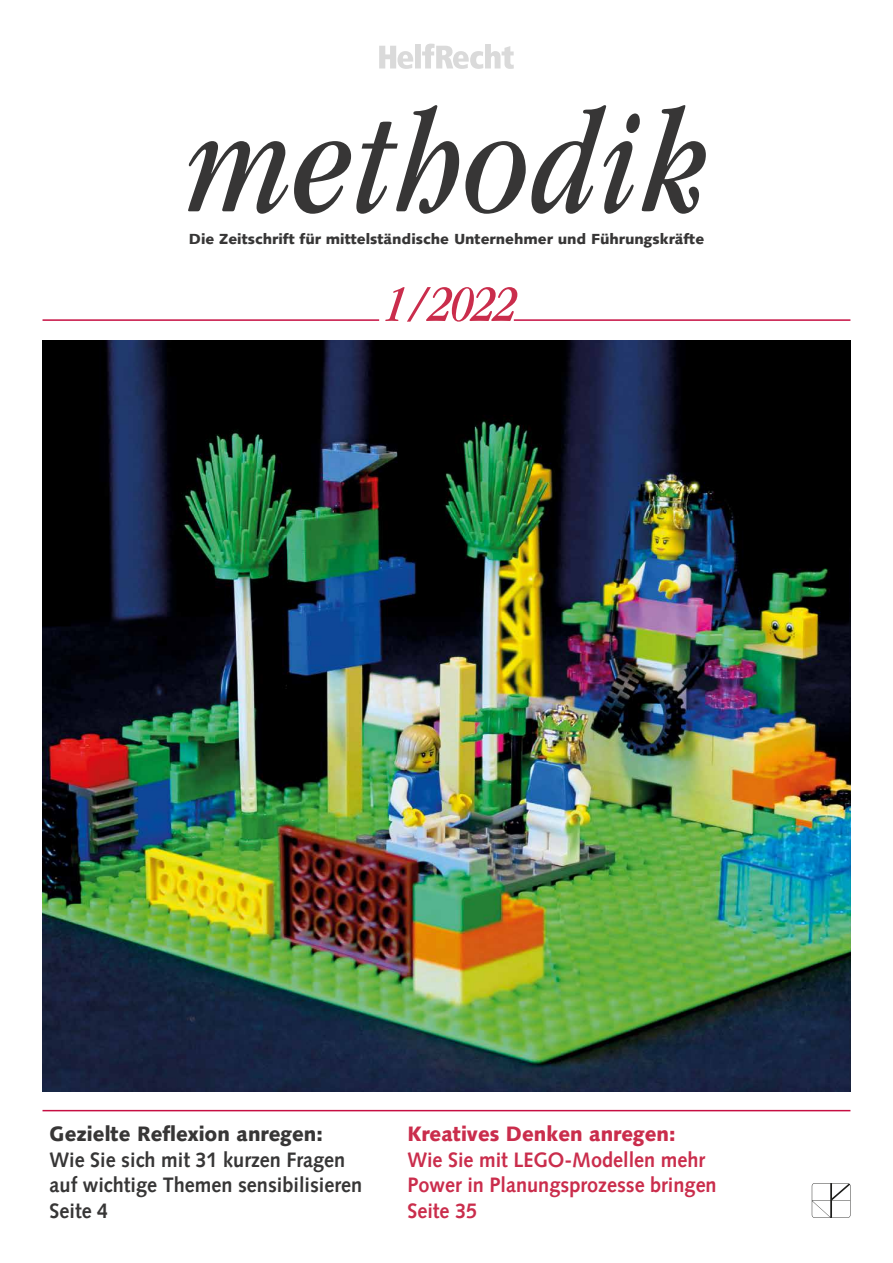
<style>
.page{position:relative;width:893px;height:1263px;background:#fff}
.page>*{position:absolute;margin:0;border:0;box-sizing:border-box;transform-origin:0 0}
.t1{font:italic condensed 150px "Garamond";letter-spacing:.015em;color:#373636}
.t2{font:italic condensed 52.5px "Garamond";color:#ca2d4c}
.t3{font:700 21px/25.5px "Syntax";color:#373636;scale:.95 1}
.t4{font:700 21px/25.5px "Syntax";color:#ca2d4c;scale:.95 1}
.t5{font:900 21px "Syntax";color:#373636;scale:.95 1}
.t6{font:900 21px "Syntax";color:#ca2d4c;scale:.95 1}
.t7{font:900 14.7px "Syntax";color:#373636}
</style>
<div class="page">
<svg style="left:812px;top:1183px;width:38px;height:35px"></svg>
<svg style="left:379px;top:44px;width:135px;height:25px"></svg>
<hr style="left:514px;top:319px;width:336px;height:2px;background:#c60e42">
<hr style="left:43px;top:319px;width:336px;height:2px;background:#c60e42">
<hr style="left:43px;top:1110px;width:807px;height:1px;background:#c60e42">
<img style="left:43px;top:340px;width:807px;height:751px">
<h1 class="t1" style="left:186px;top:80px;width:523px">methodik</h1>
<p class="t7" style="left:189px;top:230px;width:517px">Die Zeitschrift für mittelständische Unternehmer und Führungskräfte</p>
<h2 class="t2" style="left:384px;top:275px;width:135px">1/2022</h2>
<p class="t5" style="left:50px;top:1121px;width:289px">Gezielte Reflexion anregen:</p>
<p class="t3" style="left:50px;top:1147px;width:331px">Wie Sie sich mit 31 kurzen Fragen auf wichtige Themen sensibilisieren<br>Seite 4</p>
<p class="t6" style="left:407px;top:1121px;width:284px">Kreatives Denken anregen:</p>
<p class="t4" style="left:407px;top:1147px;width:327px">Wie Sie mit LEGO-Modellen mehr<br>Power in Planungsprozesse bringen<br>Seite 35</p>
</div>
